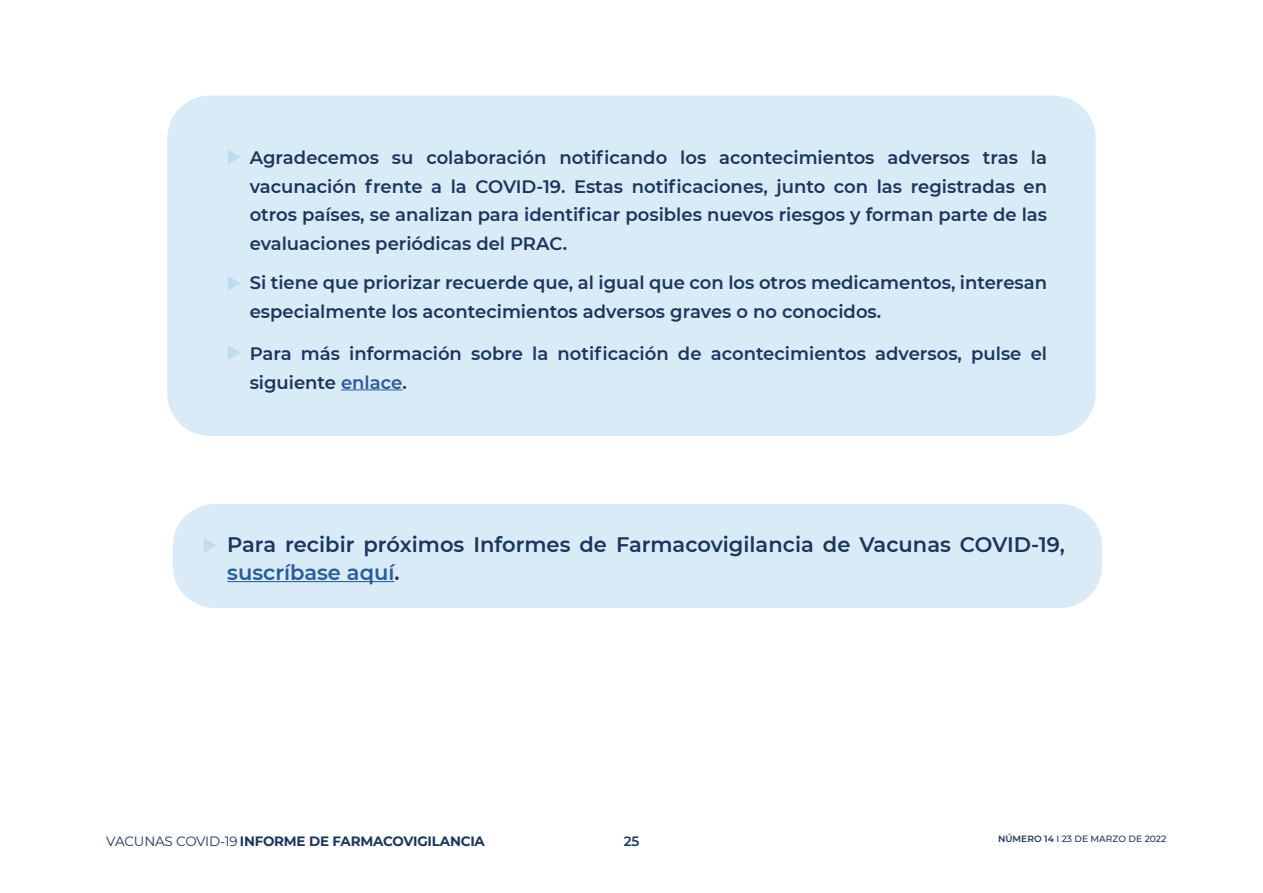
<style>
.page{position:relative;width:1263px;height:893px;background:#fff}
.page>*{position:absolute;margin:0;border:0;box-sizing:border-box;transform-origin:0 0}
.t1{font:600 21px/28.5px "Montserrat";color:#1b355d}
.t2{font:600 18px/28.5px "Montserrat";color:#1b355d}
.t3{font:700 13.5px "Montserrat";letter-spacing:-.015em;color:#1b355d}
.t4{font:600 13.5px "Montserrat";color:#1b355d}
.t5{font:500 9.15px "Montserrat";color:#1b355d}
.s1{color:#275b9b}
.s2{font-weight:400}
.s3{font-weight:600}
</style>
<div class="page">
<div style="left:167px;top:96px;width:929px;height:340px;background:#d8ebf6;border-radius:43px"></div>
<hr style="left:341px;top:389px;width:61px;height:1px;background:#275b9b">
<svg style="left:228px;top:150px;width:12px;height:14px"></svg>
<svg style="left:228px;top:276px;width:12px;height:14px"></svg>
<svg style="left:228px;top:345px;width:12px;height:15px"></svg>
<div style="left:173px;top:504px;width:929px;height:104px;background:#d8ebf6;border-radius:43px"></div>
<hr style="left:227px;top:581px;width:167px;height:1px;background:#275b9b">
<svg style="left:204px;top:538px;width:12px;height:15px"></svg>
<p class="t2" style="left:250px;top:143px;width:799px;text-align:justify">Agradecemos su colaboración notificando los acontecimientos adversos tras la vacunación frente a la COVID-19. Estas notificaciones, junto con las registradas en otros países, se analizan para identificar posibles nuevos riesgos y forman parte de las evaluaciones periódicas del PRAC.</p>
<p class="t2" style="left:250px;top:268px;width:799px">Si tiene que priorizar recuerde que, al igual que con los otros medicamentos, interesan especialmente los acontecimientos adversos graves o no conocidos.</p>
<p class="t2" style="left:250px;top:339px;width:799px">Para más información sobre la notificación de acontecimientos adversos, pulse el siguiente <span class="s1">enlace</span>.</p>
<p class="t1" style="left:227px;top:529px;width:839px">Para recibir próximos Informes de Farmacovigilancia de Vacunas COVID-19, <span class="s1">suscríbase aquí</span>.</p>
<p class="t3" style="left:106px;top:831px;width:380px"><span class="s2">VACUNAS COVID-19</span> INFORME DE FARMACOVIGILANCIA</p>
<p class="t4" style="left:624px;top:831px;width:17px">25</p>
<p class="t5" style="left:998px;top:832px;width:170px"><span class="s3">NÚMERO 14</span> I 23 DE MARZO DE 2022</p>
</div>
